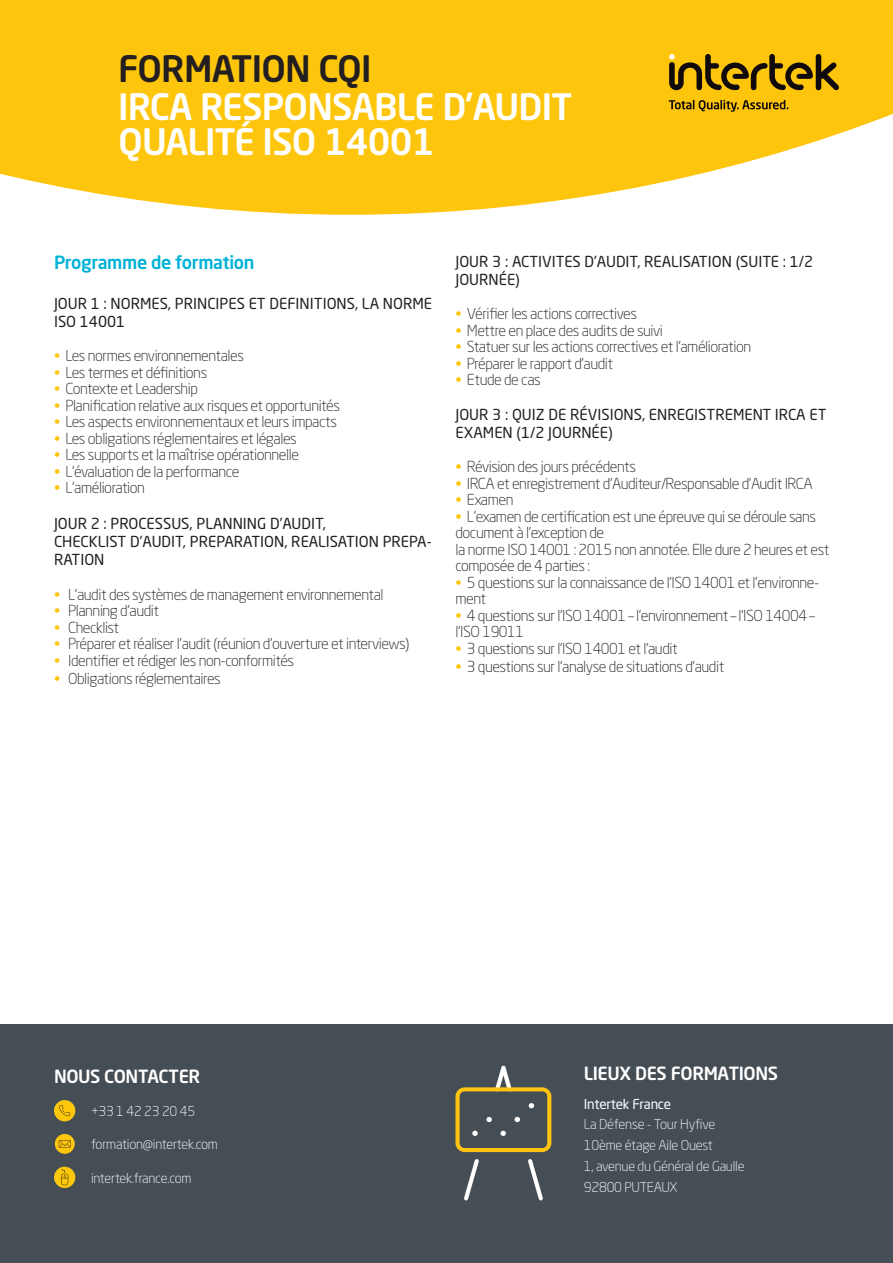
<style>
.page{position:relative;width:893px;height:1263px;background:#fff}
.page>*{position:absolute;margin:0;border:0;box-sizing:border-box;transform-origin:0 0}
.t1{font:500 36px/34.5px "Neo Sans Std";letter-spacing:-.02em;color:#fff}
.t2{font:500 36px "Neo Sans Std";letter-spacing:-.02em;color:#231f20}
.t3{font:500 18px "Neo Sans Std";letter-spacing:-.025em;color:#fff}
.t4{font:500 18px "Neo Sans Std";letter-spacing:-.02em;color:#00b2d7}
.t5{font:300 15px/16.5px "Neo Sans Std";letter-spacing:-.03em;color:#231f20}
.t6{font:15px/18px "Neo Sans Std";color:#231f20}
.t7{font:300 13.5px/20.7px "Neo Sans Std";letter-spacing:-.02em;color:#fff}
.s1{color:#fec50d}
.s2{font-weight:400}
.s3{font-family:"Neo Sans W1 G"}
</style>
<div class="page">
<div style="left:0;top:1025px;width:893px;height:238px;background:#464e55"></div>
<svg style="left:0;top:0;width:893px;height:215px;background:#fecc2b"></svg>
<svg style="left:669px;top:54px;width:170px;height:36px;background:#a37d0d"></svg>
<svg style="left:669px;top:100px;width:119px;height:12px"></svg>
<div style="left:54px;top:1167px;width:21px;height:21px;background:#fdc70c;border-radius:50%"></div>
<svg style="left:61px;top:1169px;width:7px;height:16px"></svg>
<div style="left:55px;top:1134px;width:20px;height:20px;background:#fec50d;border-radius:50%"></div>
<svg style="left:59px;top:1140px;width:12px;height:8px"></svg>
<div style="left:54px;top:1100px;width:21px;height:21px;background:#fdc70c;border-radius:50%"></div>
<svg style="left:59px;top:1105px;width:11px;height:11px"></svg>
<svg style="left:528px;top:1159px;width:15px;height:41px"></svg>
<svg style="left:464px;top:1159px;width:15px;height:41px"></svg>
<svg style="left:455px;top:1066px;width:96px;height:86px"></svg>
<h1 class="t2" style="left:118px;top:46px;width:255px">FORMATION CQI</h1>
<h1 class="t1" style="left:118px;top:89px;width:456px">IRCA RESPONSABLE D’AUDIT<br>QUALITÉ ISO 14001</h1>
<p class="t4" style="left:54px;top:251px;width:202px">Programme de formation</p>
<p class="t6" style="left:54px;top:294px;width:380px">JOUR 1 : NORMES, PRINCIPES ET DEFINITIONS, LA NORME<br>ISO 14001</p>
<p class="t5" style="left:54px;top:347px;width:192px"><span class="s1">•</span> Les normes environnementales</p>
<p class="t5" style="left:54px;top:364px;width:155px"><span class="s1">•</span> Les termes et définitions</p>
<p class="t5" style="left:54px;top:380px;width:145px"><span class="s1">•</span> Contexte et Leadership</p>
<p class="t5" style="left:54px;top:397px;width:287px"><span class="s1">•</span> Planification relative aux risques et opportunités</p>
<p class="t5" style="left:54px;top:413px;width:285px"><span class="s1">•</span> Les aspects environnementaux et leurs impacts</p>
<p class="t5" style="left:54px;top:430px;width:244px"><span class="s1">•</span> Les obligations réglementaires et légales</p>
<p class="t5" style="left:54px;top:446px;width:247px"><span class="s1">•</span> Les supports et la maîtrise opérationnelle</p>
<p class="t5" style="left:54px;top:463px;width:187px"><span class="s1">•</span> L’évaluation de la performance</p>
<p class="t5" style="left:54px;top:479px;width:93px"><span class="s1">•</span> L’amélioration</p>
<p class="t6" style="left:54px;top:514px;width:379px">JOUR 2 : PROCESSUS, PLANNING D’AUDIT,<br>CHECKLIST D’AUDIT, PREPARATION, REALISATION PREPA-<br>RATION</p>
<p class="t5" style="left:54px;top:586px;width:331px"><span class="s1">•</span> L’audit des systèmes de management environnemental</p>
<p class="t5" style="left:54px;top:602px;width:107px"><span class="s1">•</span> Planning d’audit</p>
<p class="t5" style="left:54px;top:619px;width:67px"><span class="s1">•</span> Checklist</p>
<p class="t5" style="left:54px;top:635px;width:357px"><span class="s1">•</span> Préparer et réaliser l’audit (réunion d’ouverture et interviews)</p>
<p class="t5" style="left:54px;top:652px;width:242px"><span class="s1">•</span> Identifier et rédiger les non-conformités</p>
<p class="t5" style="left:54px;top:670px;width:168px"><span class="s1">•</span> Obligations réglementaires</p>
<p class="t6" style="left:455px;top:252px;width:359px">JOUR 3 : ACTIVITES D’AUDIT, REALISATION (SUITE : 1/2<br>JOURNÉE)</p>
<p class="t5" style="left:455px;top:305px;width:183px"><span class="s1">•</span> Vérifier les actions correctives</p>
<p class="t5" style="left:455px;top:322px;width:209px"><span class="s1">•</span> Mettre en place des audits de suivi</p>
<p class="t5" style="left:455px;top:338px;width:297px"><span class="s1">•</span> Statuer sur les actions correctives et l’amélioration</p>
<p class="t5" style="left:455px;top:355px;width:159px"><span class="s1">•</span> Préparer le rapport d’audit</p>
<p class="t5" style="left:455px;top:371px;width:87px"><span class="s1">•</span> Etude de cas</p>
<p class="t6" style="left:455px;top:405px;width:372px">JOUR 3 : QUIZ DE RÉVISIONS, ENREGISTREMENT IRCA ET<br>EXAMEN (1/2 JOURNÉE)</p>
<p class="t5" style="left:455px;top:458px;width:182px"><span class="s1">•</span> Révision des jours précédents</p>
<p class="t5" style="left:455px;top:475px;width:359px"><span class="s1">•</span> IRCA et enregistrement d’Auditeur/Responsable d’Audit IRCA</p>
<p class="t5" style="left:455px;top:491px;width:60px"><span class="s1">•</span> Examen</p>
<p class="t5" style="left:455px;top:508px;width:375px"><span class="s1">•</span> L’examen de certification est une épreuve qui se déroule sans document à l’exception de<br>la norme ISO 14001 : 2015 non annotée. Elle dure 2 heures et est composée de 4 parties :</p>
<p class="t5" style="left:455px;top:574px;width:365px"><span class="s1">•</span> 5 questions sur la connaissance de l’ISO 14001 et l’environne&shy;ment</p>
<p class="t5" style="left:455px;top:607px;width:361px"><span class="s1">•</span> 4 questions sur l’ISO 14001 – l’environnement – l’ISO 14004 – l’ISO 19011</p>
<p class="t5" style="left:455px;top:640px;width:224px"><span class="s1">•</span> 3 questions sur l’ISO 14001 et l’audit</p>
<p class="t5" style="left:455px;top:658px;width:270px"><span class="s1">•</span> 3 questions sur l’analyse de situations d’audit</p>
<p class="t3" style="left:54px;top:1065px;width:148px">NOUS CONTACTER</p>
<p class="t7" style="left:91px;top:1100px;width:106px">+33 1 42 23 20 45</p>
<p class="t7" style="left:91px;top:1134px;width:128px">formation@intertek.com</p>
<p class="t7" style="left:91px;top:1167px;width:102px">intertek.france.com</p>
<p class="t3" style="left:584px;top:1061px;width:196px">LIEUX DES FORMATIONS</p>
<p class="t7" style="left:584px;top:1093px;width:162px"><span class="s2">Intertek France<br></span>La Défense - Tour <span class="s3">Hyfive<br></span>10ème étage Aile Ouest<br>1, avenue du Général de Gaulle<br>92800 PUTEAUX</p>
</div>
